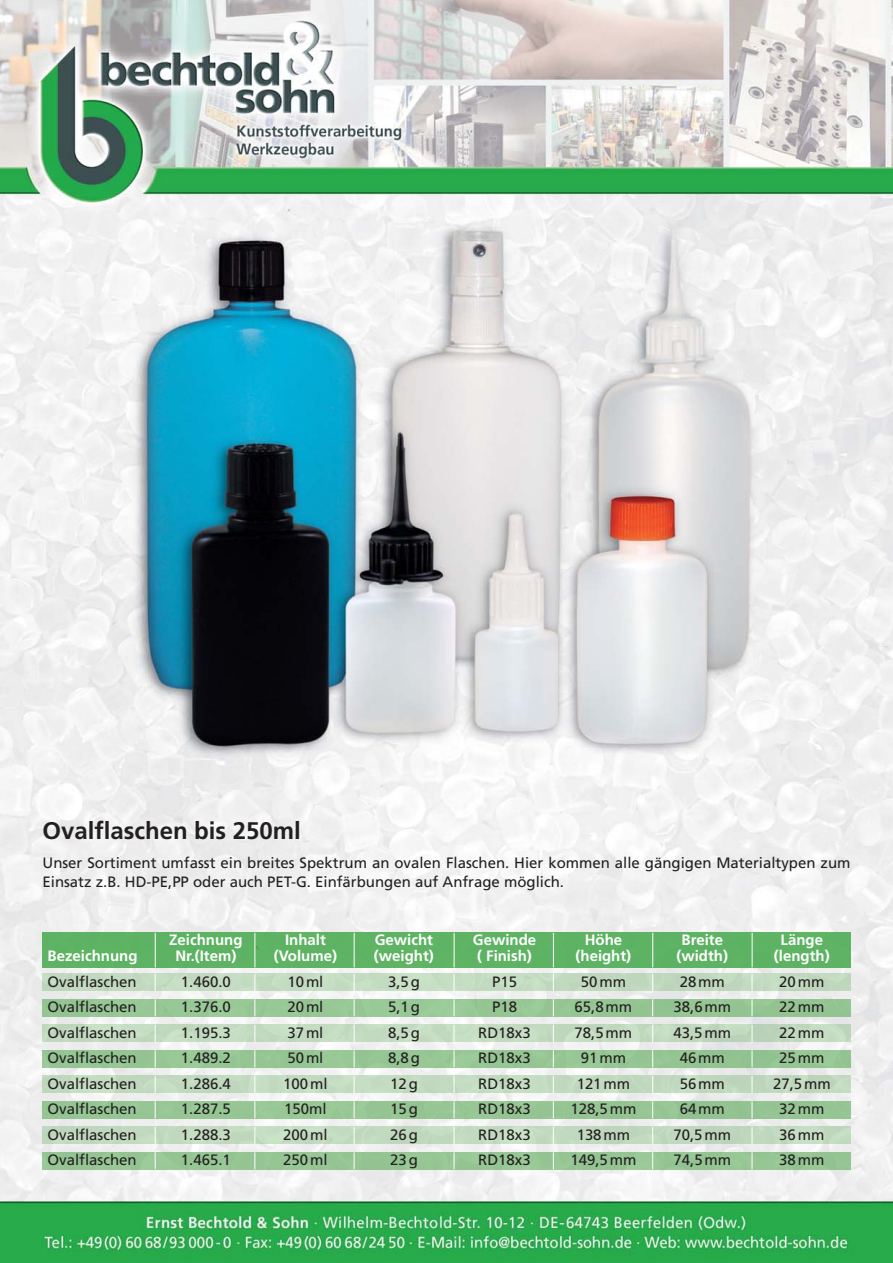
<style>
.page{position:relative;width:893px;height:1263px;background:#fff}
.page>*{position:absolute;margin:0;border:0;box-sizing:border-box;transform-origin:0 0}
.t1{font:700 24px "Frutiger LT";color:#231f20}
.t2{font:15px/19.5px "Frutiger LT";color:#231f20}
.t3{font:700 15px "Frutiger LT";color:#fff}
</style>
<div class="page">
<img style="left:0;top:0;width:893px;height:1263px">
<div style="left:43px;top:933px;width:807px;height:34px;background:#5db363"></div>
<div style="left:43px;top:974px;width:807px;height:17px;background:#c2dbc0"></div>
<div style="left:43px;top:999px;width:807px;height:17px;background:#96c694"></div>
<img style="left:43px;top:1025px;width:807px;height:17px">
<div style="left:43px;top:1050px;width:807px;height:17px;background:#95c693"></div>
<div style="left:43px;top:1076px;width:807px;height:17px;background:#c2dabf"></div>
<div style="left:43px;top:1101px;width:807px;height:17px;background:#94c593"></div>
<img style="left:43px;top:1127px;width:807px;height:17px">
<div style="left:43px;top:1152px;width:807px;height:17px;background:#95c693"></div>
<hr style="left:155px;top:933px;width:1px;height:34px;background:#fff">
<svg style="left:155px;top:974px;width:1px;height:17px"></svg>
<hr style="left:255px;top:933px;width:1px;height:34px;background:#fff">
<svg style="left:254px;top:974px;width:1px;height:17px"></svg>
<hr style="left:354px;top:933px;width:1px;height:34px;background:#fff">
<svg style="left:354px;top:974px;width:1px;height:17px"></svg>
<hr style="left:454px;top:933px;width:1px;height:34px;background:#fff">
<svg style="left:454px;top:974px;width:1px;height:17px"></svg>
<hr style="left:553px;top:933px;width:1px;height:34px;background:#fff">
<svg style="left:553px;top:974px;width:1px;height:17px"></svg>
<hr style="left:652px;top:933px;width:1px;height:34px;background:#fff">
<svg style="left:652px;top:974px;width:1px;height:17px"></svg>
<hr style="left:752px;top:933px;width:1px;height:34px;background:#fff">
<svg style="left:752px;top:974px;width:1px;height:17px"></svg>
<svg style="left:155px;top:999px;width:1px;height:17px"></svg>
<svg style="left:254px;top:999px;width:1px;height:17px"></svg>
<svg style="left:354px;top:999px;width:1px;height:17px"></svg>
<svg style="left:454px;top:999px;width:1px;height:17px"></svg>
<svg style="left:553px;top:999px;width:1px;height:17px"></svg>
<svg style="left:652px;top:999px;width:1px;height:17px"></svg>
<svg style="left:752px;top:999px;width:1px;height:17px"></svg>
<svg style="left:155px;top:1025px;width:1px;height:17px"></svg>
<svg style="left:254px;top:1025px;width:1px;height:17px"></svg>
<svg style="left:354px;top:1025px;width:1px;height:17px"></svg>
<svg style="left:454px;top:1025px;width:1px;height:17px"></svg>
<svg style="left:553px;top:1025px;width:1px;height:17px"></svg>
<svg style="left:652px;top:1025px;width:1px;height:17px"></svg>
<svg style="left:752px;top:1025px;width:1px;height:17px"></svg>
<svg style="left:155px;top:1050px;width:1px;height:17px"></svg>
<svg style="left:254px;top:1050px;width:1px;height:17px"></svg>
<svg style="left:354px;top:1050px;width:1px;height:17px"></svg>
<svg style="left:454px;top:1050px;width:1px;height:17px"></svg>
<svg style="left:553px;top:1050px;width:1px;height:17px"></svg>
<svg style="left:652px;top:1050px;width:1px;height:17px"></svg>
<svg style="left:752px;top:1050px;width:1px;height:17px"></svg>
<svg style="left:155px;top:1076px;width:1px;height:17px"></svg>
<svg style="left:254px;top:1076px;width:1px;height:17px"></svg>
<svg style="left:354px;top:1076px;width:1px;height:17px"></svg>
<svg style="left:454px;top:1076px;width:1px;height:17px"></svg>
<svg style="left:553px;top:1076px;width:1px;height:17px"></svg>
<svg style="left:652px;top:1076px;width:1px;height:17px"></svg>
<svg style="left:752px;top:1076px;width:1px;height:17px"></svg>
<svg style="left:155px;top:1101px;width:1px;height:17px"></svg>
<svg style="left:254px;top:1101px;width:1px;height:17px"></svg>
<svg style="left:354px;top:1101px;width:1px;height:17px"></svg>
<svg style="left:454px;top:1101px;width:1px;height:17px"></svg>
<svg style="left:553px;top:1101px;width:1px;height:17px"></svg>
<svg style="left:652px;top:1101px;width:1px;height:17px"></svg>
<svg style="left:752px;top:1101px;width:1px;height:17px"></svg>
<svg style="left:155px;top:1127px;width:1px;height:17px"></svg>
<svg style="left:254px;top:1127px;width:1px;height:17px"></svg>
<svg style="left:354px;top:1127px;width:1px;height:17px"></svg>
<svg style="left:454px;top:1127px;width:1px;height:17px"></svg>
<svg style="left:553px;top:1127px;width:1px;height:17px"></svg>
<svg style="left:652px;top:1127px;width:1px;height:17px"></svg>
<svg style="left:752px;top:1127px;width:1px;height:17px"></svg>
<svg style="left:155px;top:1152px;width:1px;height:17px"></svg>
<svg style="left:254px;top:1152px;width:1px;height:17px"></svg>
<svg style="left:354px;top:1152px;width:1px;height:17px"></svg>
<svg style="left:454px;top:1152px;width:1px;height:17px"></svg>
<svg style="left:553px;top:1152px;width:1px;height:17px"></svg>
<svg style="left:652px;top:1152px;width:1px;height:17px"></svg>
<svg style="left:752px;top:1152px;width:1px;height:17px"></svg>
<h1 class="t1" style="left:43px;top:819px;width:260px">Ovalflaschen bis 250ml</h1>
<p class="t2" style="left:43px;top:854px;width:809px">Unser Sortiment umfasst ein breites Spektrum an ovalen Flaschen. Hier kommen alle gängigen Materialtypen zum<br>Einsatz z.B. HD-PE,PP oder auch PET-G. Einfärbungen auf Anfrage möglich.</p>
<p class="t3" style="left:169px;top:932px;width:75px">Zeichnung</p>
<p class="t3" style="left:285px;top:932px;width:42px">Inhalt</p>
<p class="t3" style="left:375px;top:932px;width:60px">Gewicht</p>
<p class="t3" style="left:473px;top:932px;width:65px">Gewinde</p>
<p class="t3" style="left:585px;top:932px;width:39px">Höhe</p>
<p class="t3" style="left:682px;top:932px;width:43px">Breite</p>
<p class="t3" style="left:781px;top:932px;width:44px">Länge</p>
<p class="t3" style="left:48px;top:949px;width:91px">Bezeichnung</p>
<p class="t3" style="left:175px;top:949px;width:63px">Nr.(Item)</p>
<p class="t3" style="left:274px;top:949px;width:65px">(Volume)</p>
<p class="t3" style="left:374px;top:949px;width:61px">(weight)</p>
<p class="t3" style="left:477px;top:949px;width:56px">( Finish)</p>
<p class="t3" style="left:575px;top:949px;width:57px">(height)</p>
<p class="t3" style="left:676px;top:949px;width:53px">(width)</p>
<p class="t3" style="left:774px;top:949px;width:57px">(length)</p>
<p class="t2" style="left:48px;top:973px;width:91px">Ovalflaschen</p>
<p class="t2" style="left:181px;top:973px;width:51px">1.460.0</p>
<p class="t2" style="left:287px;top:973px;width:38px">10ml</p>
<p class="t2" style="left:388px;top:973px;width:33px">3,5g</p>
<p class="t2" style="left:492px;top:973px;width:26px">P15</p>
<p class="t2" style="left:581px;top:973px;width:47px">50mm</p>
<p class="t2" style="left:680px;top:973px;width:47px">28mm</p>
<p class="t2" style="left:779px;top:973px;width:47px">20mm</p>
<p class="t2" style="left:48px;top:999px;width:91px">Ovalflaschen</p>
<p class="t2" style="left:181px;top:999px;width:51px">1.376.0</p>
<p class="t2" style="left:287px;top:999px;width:38px">20ml</p>
<p class="t2" style="left:388px;top:999px;width:33px">5,1g</p>
<p class="t2" style="left:492px;top:999px;width:26px">P18</p>
<p class="t2" style="left:575px;top:999px;width:59px">65,8mm</p>
<p class="t2" style="left:673px;top:999px;width:59px">38,6mm</p>
<p class="t2" style="left:779px;top:999px;width:47px">22mm</p>
<p class="t2" style="left:48px;top:1024px;width:91px">Ovalflaschen</p>
<p class="t2" style="left:181px;top:1024px;width:51px">1.195.3</p>
<p class="t2" style="left:287px;top:1024px;width:38px">37ml</p>
<p class="t2" style="left:388px;top:1024px;width:33px">8,5g</p>
<p class="t2" style="left:478px;top:1024px;width:54px">RD18x3</p>
<p class="t2" style="left:575px;top:1024px;width:59px">78,5mm</p>
<p class="t2" style="left:673px;top:1024px;width:59px">43,5mm</p>
<p class="t2" style="left:779px;top:1024px;width:47px">22mm</p>
<p class="t2" style="left:48px;top:1050px;width:91px">Ovalflaschen</p>
<p class="t2" style="left:181px;top:1050px;width:51px">1.489.2</p>
<p class="t2" style="left:287px;top:1050px;width:38px">50ml</p>
<p class="t2" style="left:388px;top:1050px;width:33px">8,8g</p>
<p class="t2" style="left:478px;top:1050px;width:54px">RD18x3</p>
<p class="t2" style="left:581px;top:1050px;width:47px">91mm</p>
<p class="t2" style="left:680px;top:1050px;width:47px">46mm</p>
<p class="t2" style="left:779px;top:1050px;width:47px">25mm</p>
<p class="t2" style="left:48px;top:1075px;width:91px">Ovalflaschen</p>
<p class="t2" style="left:181px;top:1075px;width:51px">1.286.4</p>
<p class="t2" style="left:283px;top:1075px;width:46px">100ml</p>
<p class="t2" style="left:390px;top:1075px;width:29px">12g</p>
<p class="t2" style="left:478px;top:1075px;width:54px">RD18x3</p>
<p class="t2" style="left:577px;top:1075px;width:55px">121mm</p>
<p class="t2" style="left:680px;top:1075px;width:47px">56mm</p>
<p class="t2" style="left:773px;top:1075px;width:59px">27,5mm</p>
<p class="t2" style="left:48px;top:1101px;width:91px">Ovalflaschen</p>
<p class="t2" style="left:181px;top:1101px;width:51px">1.287.5</p>
<p class="t2" style="left:284px;top:1101px;width:44px">150ml</p>
<p class="t2" style="left:390px;top:1101px;width:29px">15g</p>
<p class="t2" style="left:478px;top:1101px;width:54px">RD18x3</p>
<p class="t2" style="left:570px;top:1101px;width:68px">128,5mm</p>
<p class="t2" style="left:680px;top:1101px;width:47px">64mm</p>
<p class="t2" style="left:779px;top:1101px;width:47px">32mm</p>
<p class="t2" style="left:48px;top:1126px;width:91px">Ovalflaschen</p>
<p class="t2" style="left:181px;top:1126px;width:51px">1.288.3</p>
<p class="t2" style="left:283px;top:1126px;width:46px">200ml</p>
<p class="t2" style="left:390px;top:1126px;width:29px">26g</p>
<p class="t2" style="left:478px;top:1126px;width:54px">RD18x3</p>
<p class="t2" style="left:577px;top:1126px;width:55px">138mm</p>
<p class="t2" style="left:673px;top:1126px;width:59px">70,5mm</p>
<p class="t2" style="left:779px;top:1126px;width:47px">36mm</p>
<p class="t2" style="left:48px;top:1152px;width:91px">Ovalflaschen</p>
<p class="t2" style="left:181px;top:1152px;width:51px">1.465.1</p>
<p class="t2" style="left:283px;top:1152px;width:46px">250ml</p>
<p class="t2" style="left:390px;top:1152px;width:29px">23g</p>
<p class="t2" style="left:478px;top:1152px;width:54px">RD18x3</p>
<p class="t2" style="left:570px;top:1152px;width:68px">149,5mm</p>
<p class="t2" style="left:673px;top:1152px;width:59px">74,5mm</p>
<p class="t2" style="left:779px;top:1152px;width:47px">38mm</p>
</div>
